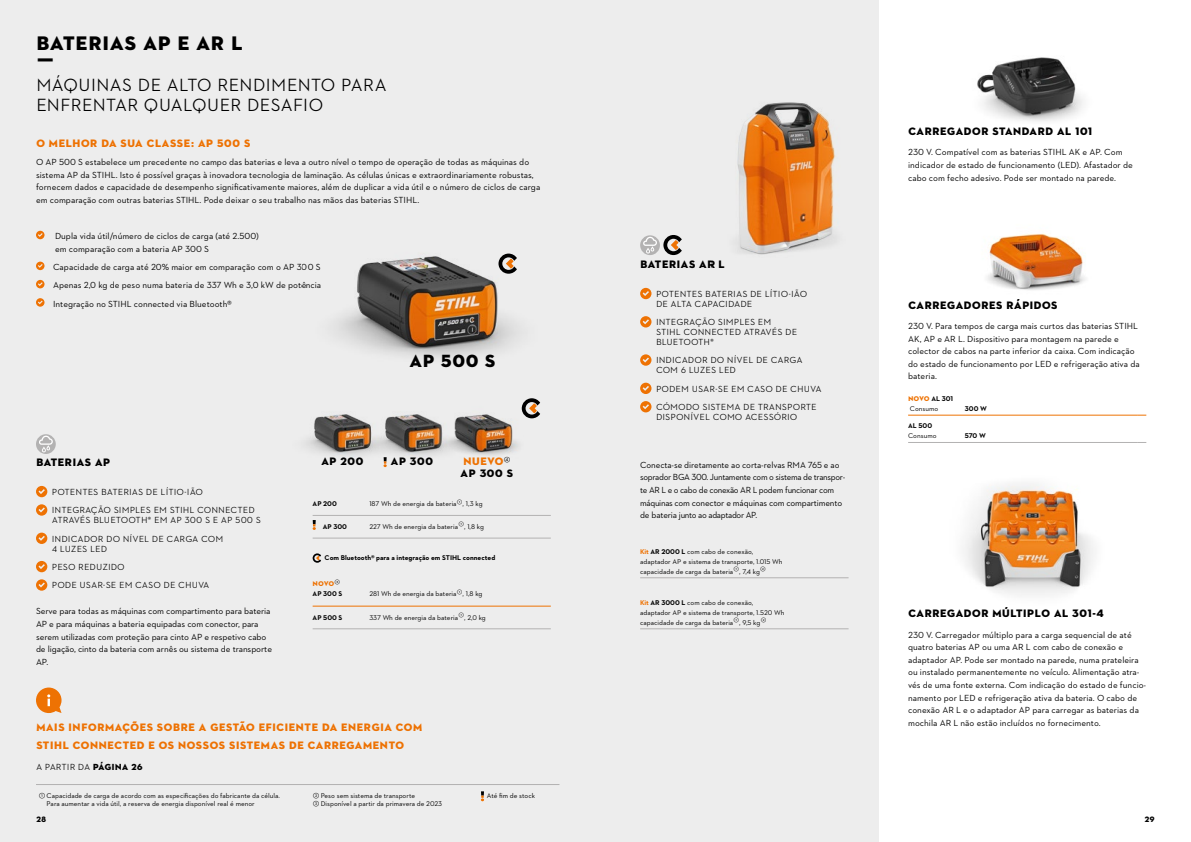
<style>
.page{position:relative;width:1191px;height:842px;background:#fff}
.page>*{position:absolute;margin:0;border:0;box-sizing:border-box;transform-origin:0 0}
.t1{font:20px/22px "STIHL Contraface Display Titling";letter-spacing:-.01em;color:#000}
.t2{font:500 18px/19.8px "STIHL Contraface Display";letter-spacing:-.02em;color:#000}
.t3{font:18px "STIHL Contraface Display Titling";color:#000}
.t4{font:11px/17.8px "STIHL Contraface Display Titling";color:#ee7203}
.t5{font:11px/12.1px "STIHL Contraface Display Titling";color:#000}
.t6{font:9px/12.6px "STIHL Contraface Text";color:#000}
.t7{font:500 9px/18.4px "STIHL Contraface Display";color:#000}
.t8{font:9px/12.6px "STIHL Contraface Text";letter-spacing:-.035em;color:#000}
.t9{font:8px "STIHL Contraface Display Titling";color:#000}
.t10{font:7px/9.8px "STIHL Contraface Text";color:#000}
.t11{font:700 7px "STIHL Contraface Text";color:#000}
.t12{font:7px "STIHL Contraface Display Titling";color:#ee7203}
.s1{color:#ee7203}
.s2{font-family:"STIHL Contraface Display Titling";font-weight:400}
.s3{font-family:"STIHL Contraface Display";font-weight:500}
.s4{font-weight:700;color:#ee7203}
.s5{font-weight:700}
.s6{font-family:"STIHL Contraface Display Titling";color:#ee7203}
</style>
<div class="page">
<div style="left:0;top:0;width:878px;height:842px;background:#ededed"></div>
<img style="left:486px;top:407px;width:48px;height:48px">
<img style="left:486px;top:415px;width:26px;height:36px">
<img style="left:963px;top:483px;width:131px;height:113px">
<hr style="left:640px;top:578px;width:208px;height:1px;background:#b3b2b2">
<hr style="left:640px;top:629px;width:208px;height:1px;background:#b3b2b2">
<svg style="left:640px;top:235px;width:20px;height:20px"></svg>
<svg style="left:643px;top:237px;width:14px;height:16px"></svg>
<svg style="left:663px;top:235px;width:19px;height:20px"></svg>
<svg style="left:640px;top:288px;width:11px;height:11px"></svg>
<svg style="left:640px;top:316px;width:11px;height:11px"></svg>
<svg style="left:640px;top:354px;width:11px;height:12px"></svg>
<svg style="left:640px;top:383px;width:11px;height:11px"></svg>
<svg style="left:640px;top:401px;width:11px;height:11px"></svg>
<svg style="left:36px;top:434px;width:20px;height:20px"></svg>
<svg style="left:39px;top:436px;width:14px;height:16px"></svg>
<svg style="left:36px;top:486px;width:11px;height:11px"></svg>
<svg style="left:36px;top:504px;width:11px;height:12px"></svg>
<svg style="left:36px;top:533px;width:11px;height:11px"></svg>
<svg style="left:36px;top:561px;width:11px;height:11px"></svg>
<svg style="left:36px;top:579px;width:11px;height:12px"></svg>
<hr style="left:313px;top:515px;width:238px;height:1px;background:#b3b2b2">
<hr style="left:313px;top:538px;width:238px;height:1px;background:#b3b2b2">
<hr style="left:313px;top:629px;width:238px;height:1px;background:#b3b2b2">
<hr style="left:313px;top:606px;width:238px;height:1px;background:#ee7203">
<svg style="left:313px;top:520px;width:3px;height:10px"></svg>
<svg style="left:312px;top:553px;width:9px;height:10px"></svg>
<img style="left:738px;top:103px;width:95px;height:150px">
<img style="left:987px;top:233px;width:99px;height:57px">
<img style="left:977px;top:57px;width:106px;height:65px">
<hr style="left:908px;top:442px;width:229px;height:1px;background:#b3b2b2">
<hr style="left:908px;top:415px;width:229px;height:1px;background:#ee7203">
<img style="left:306px;top:414px;width:40px;height:42px">
<img style="left:315px;top:415px;width:31px;height:36px">
<img style="left:346px;top:414px;width:140px;height:54px">
<img style="left:385px;top:415px;width:57px;height:36px">
<svg style="left:36px;top:231px;width:9px;height:8px"></svg>
<svg style="left:36px;top:262px;width:9px;height:8px"></svg>
<svg style="left:36px;top:280px;width:9px;height:8px"></svg>
<svg style="left:36px;top:298px;width:9px;height:9px"></svg>
<svg style="left:36px;top:687px;width:26px;height:26px"></svg>
<hr style="left:36px;top:784px;width:523px;height:1px;background:#b3b2b2">
<svg style="left:481px;top:791px;width:3px;height:10px"></svg>
<svg style="left:383px;top:457px;width:4px;height:10px"></svg>
<img style="left:336px;top:253px;width:183px;height:105px">
<img style="left:358px;top:256px;width:139px;height:90px">
<svg style="left:498px;top:254px;width:19px;height:20px"></svg>
<svg style="left:522px;top:398px;width:18px;height:20px"></svg>
<h1 class="t1" style="left:36px;top:32px;width:209px">BATERIAS AP E AR L<br>Ƒ</h1>
<h2 class="t2" style="left:36px;top:76px;width:352px">MÁQUINAS DE ALTO RENDIMENTO PARA<br>ENFRENTAR QUALQUER DESAFIO</h2>
<p class="t4" style="left:36px;top:134px;width:216px">O MELHOR DA SUA CLASSE: AP 500 S</p>
<p class="t6" style="left:36px;top:155px;width:506px">O AP 500 S estabelece um precedente no campo das baterias e leva a outro nível o tempo de operação de todas as máquinas do sistema AP da STIHL. Isto é possível graças à inovadora tecnologia de laminação. As células únicas e extraordinariamente robustas, fornecem dados e capacidade de desempenho significativamente maiores, além de duplicar a vida útil e o número de ciclos de carga em comparação com outras baterias STIHL. Pode deixar o seu trabalho nas mãos das baterias STIHL.</p>
<p class="t6" style="left:55px;top:230px;width:205px">Dupla vida útil/número de ciclos de carga (até 2.500) em comparação com a bateria AP 300 S</p>
<p class="t6" style="left:53px;top:258px;width:270px;line-height:18.3px;text-align:justify">Capacidade de carga até 20% maior em comparação com o AP 300 S Apenas 2,0 kg de peso numa bateria de 337 Wh e 3,0 kW de potência Integração no STIHL connected via Bluetooth®</p>
<p class="t5" style="left:36px;top:456px;width:76px">BATERIAS AP</p>
<p class="t7" style="left:52px;top:483px;width:204px">POTENTES BATERIAS DE LÍTIO-IÃO<br>INTEGRAÇÃO SIMPLES EM STIHL CONNECTED</p>
<p class="t7" style="left:52px;top:511px;width:211px">ATRAVÉS BLUETOOTH® EM AP 300 S E AP 500 S<br>INDICADOR DO NÍVEL DE CARGA COM</p>
<p class="t7" style="left:52px;top:539px;width:159px">4 LUZES LED<br>PESO REDUZIDO<br>PODE USAR-SE EM CASO DE CHUVA</p>
<p class="t6" style="left:36px;top:605px;width:237px">Serve para todas as máquinas com compartimento para bateria AP e para máquinas a bateria equipadas com conector, para serem utilizadas com proteção para cinto AP e respetivo cabo de ligação, cinto da bateria com arnês ou sistema de transporte AP.</p>
<h2 class="t3" style="left:409px;top:349px;width:88px">AP 500 S</h2>
<p class="t5" style="left:321px;top:455px;width:44px">AP 200</p>
<p class="t5" style="left:460px;top:455px;width:55px"><span class="s1">NUEVO</span><sup>4<br></sup>AP 300 S</p>
<p class="t5" style="left:390px;top:455px;width:44px">AP 300</p>
<p class="t11" style="left:313px;top:499px;width:26px">AP 200</p>
<p class="t10" style="left:369px;top:499px;width:115px">187 Wh de energia da bateria<sup>1</sup>, 1,3 kg</p>
<p class="t11" style="left:323px;top:522px;width:26px">AP 300</p>
<p class="t10" style="left:369px;top:522px;width:116px">227 Wh de energia da bateria<sup>1</sup>, 1,8 kg</p>
<p class="t11" style="left:325px;top:553px;width:172px">Com Bluetooth® para a integração em STIHL connected</p>
<p class="t12" style="left:313px;top:580px;width:28px">NOVO<sup>③</sup></p>
<p class="t11" style="left:313px;top:589px;width:31px">AP 300 S</p>
<p class="t10" style="left:369px;top:589px;width:115px">281 Wh de energia da bateria<sup>1</sup>, 1,8 kg</p>
<p class="t11" style="left:313px;top:613px;width:31px">AP 500 S</p>
<p class="t10" style="left:369px;top:612px;width:118px">337 Wh de energia da bateria<sup>1</sup>, 2,0 kg</p>
<p class="t4" style="left:36px;top:718px;width:388px">MAIS INFORMAÇÕES SOBRE A GESTÃO EFICIENTE DA ENERGIA COM<br>STIHL CONNECTED E OS NOSSOS SISTEMAS DE CARREGAMENTO</p>
<p class="t7" style="left:36px;top:758px;width:108px">A PARTIR DA <span class="s2">PÁGINA 26</span></p>
<p class="t10" style="left:313px;top:791px;width:131px;line-height:8.4px"><span class="s3">2</span> Peso sem sistema de transporte<br><span class="s3">③</span> Disponível a partir da primavera de 2023</p>
<p class="t10" style="left:47px;top:791px;width:235px;line-height:8.4px;text-indent:-8px"><span class="s3">1</span> Capacidade de carga de acordo com as especificações do fabricante da célula.<br>Para aumentar a vida útil, a reserva de energia disponível real é menor</p>
<p class="t10" style="left:487px;top:790px;width:50px">Até fim de stock</p>
<p class="t5" style="left:640px;top:258px;width:86px">BATERIAS AR L</p>
<p class="t7" style="left:656px;top:289px;width:153px;line-height:9.9px">POTENTES BATERIAS DE LÍTIO-IÃO<br>DE ALTA CAPACIDADE</p>
<p class="t7" style="left:656px;top:317px;width:143px;line-height:9.9px">INTEGRAÇÃO SIMPLES EM<br>STIHL CONNECTED ATRAVÉS DE<br>BLUETOOTH®</p>
<p class="t7" style="left:656px;top:355px;width:148px;line-height:9.9px">INDICADOR DO NÍVEL DE CARGA<br>COM 6 LUZES LED</p>
<p class="t7" style="left:656px;top:380px;width:167px">PODEM USAR-SE EM CASO DE CHUVA<br>CÓMODO SISTEMA DE TRANSPORTE</p>
<p class="t7" style="left:656px;top:408px;width:143px">DISPONÍVEL COMO ACESSÓRIO</p>
<p class="t8" style="left:640px;top:458px;width:207px">Conecta-se diretamente ao corta-relvas RMA 765 e ao soprador BGA 300. Juntamente com o sistema de transpor&shy;te AR L e o cabo de conexão AR L podem funcionar com máquinas com conector e máquinas com compartimento de bateria junto ao adaptador AP.</p>
<p class="t10" style="left:640px;top:546px;width:144px"><span class="s4">Kit</span> <span class="s5">AR 2000 L</span> com cabo de conexão, adaptador AP e sistema de transporte, 1.015 Wh capacidade de carga da bateria<sup>1</sup>, 7,4 kg<sup>2</sup></p>
<p class="t10" style="left:640px;top:598px;width:146px"><span class="s4">Kit</span> <span class="s5">AR 3000 L</span> com cabo de conexão, adaptador AP e sistema de transporte, 1.520 Wh capacidade de carga da bateria<sup>1</sup>, 9,5 kg<sup>2</sup></p>
<p class="t5" style="left:908px;top:125px;width:186px">CARREGADOR STANDARD AL 101</p>
<p class="t6" style="left:908px;top:146px;width:226px">230 V. Compatível com as baterias STIHL AK e AP. Com indicador de estado de funcionamento (LED). Afastador de cabo com fecho adesivo. Pode ser montado na parede.</p>
<p class="t5" style="left:908px;top:299px;width:151px">CARREGADORES RÁPIDOS</p>
<p class="t6" style="left:908px;top:319px;width:233px">230 V. Para tempos de carga mais curtos das baterias STIHL AK, AP e AR L. Dispositivo para montagem na parede e colector de cabos na parte inferior da caixa. Com indicação do estado de funcionamento por LED e refrigeração ativa da bateria.</p>
<p class="t10" style="left:908px;top:394px;width:46px"><span class="s6">NOVO</span> <span class="s5">AL 301<br></span>Consumo</p>
<p class="t11" style="left:964px;top:404px;width:24px">300 W</p>
<p class="t11" style="left:908px;top:421px;width:26px">AL 500</p>
<p class="t10" style="left:908px;top:431px;width:30px">Consumo</p>
<p class="t11" style="left:964px;top:431px;width:22px">570 W</p>
<p class="t5" style="left:908px;top:607px;width:198px">CARREGADOR MÚLTIPLO AL 301-4</p>
<p class="t6" style="left:908px;top:628px;width:240px">230 V. Carregador múltiplo para a carga sequencial de até quatro baterias AP ou uma AR L com cabo de conexão e adaptador AP. Pode ser montado na parede, numa prateleira ou instalado permanentemente no veículo. Alimentação atra&shy;vés de uma fonte externa. Com indicação do estado de funcio&shy;namento por LED e refrigeração ativa da bateria. O cabo de conexão AR L e o adaptador AP para carregar as baterias da mochila AR L não estão incluídos no fornecimento.</p>
<p class="t9" style="left:36px;top:814px;width:12px">28</p>
<p class="t9" style="left:1144px;top:814px;width:12px">29</p>
</div>
